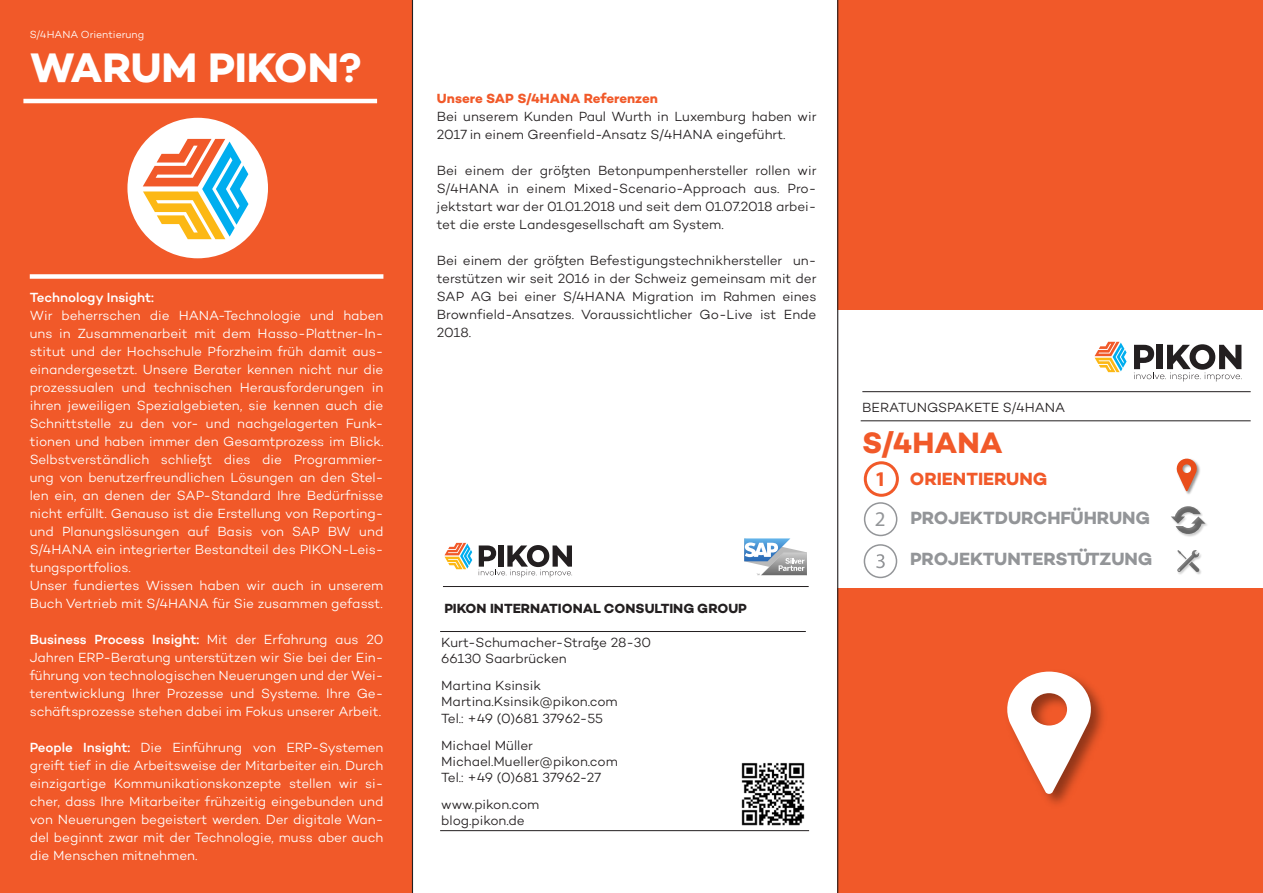
<style>
.page{position:relative;width:1263px;height:893px;background:#fff}
.page>*{position:absolute;margin:0;border:0;box-sizing:border-box;transform-origin:0 0}
.t1{font:700 42px "Campton";letter-spacing:-.005em;color:#fff}
.t2{font:700 30px "Campton";color:#f15929}
.t3{font:700 21px "Myriad Pro";color:#f15929}
.t4{font:21px "Myriad Pro";color:#939598}
.t5{font:700 18px "Campton";color:#939598}
.t6{font:700 18px "Campton";color:#f15929}
.t7{font:300 13.5px/18px "Campton";letter-spacing:-.005em;color:#fff;text-align:justify}
.t8{font:300 13.5px/18px "Campton";letter-spacing:-.005em;color:#231f20;text-align:justify}
.t9{font:700 13.5px "Campton";color:#231f20}
.t10{font:700 13.5px "Campton";letter-spacing:-.005em;color:#f15929}
.t11{font:500 13.5px "Campton";letter-spacing:-.005em;color:#fff}
.t12{font:300 10.5px "Campton";color:#fff}
.s1{font-weight:500}
</style>
<div class="page">
<div style="left:837px;top:0;width:426px;height:893px;background:#f15929"></div>
<div style="left:0;top:0;width:412px;height:893px;background:#f15929"></div>
<div style="left:838px;top:311px;width:425px;height:277px;background:#fff"></div>
<hr style="left:862px;top:391px;width:389px;height:1px;background:#231f20">
<hr style="left:861px;top:420px;width:390px;height:1px;background:#231f20">
<hr style="left:440px;top:631px;width:366px;height:1px;background:#231f20">
<hr style="left:443px;top:586px;width:366px;height:1px;background:#231f20">
<hr style="left:440px;top:830px;width:369px;height:1px;background:#231f20">
<div style="left:30px;top:274px;width:353px;height:5px;background:#fff"></div>
<hr style="left:23px;top:99px;width:354px;height:4px;background:#fff">
<div style="left:127px;top:118px;width:141px;height:140px;background:#fff;border-radius:50%"></div>
<img style="left:1184px;top:458px;width:16px;height:36px">
<svg style="left:1176px;top:459px;width:21px;height:32px"></svg>
<img style="left:1182px;top:522px;width:25px;height:15px">
<svg style="left:1171px;top:506px;width:34px;height:28px"></svg>
<img style="left:1178px;top:553px;width:23px;height:22px">
<svg style="left:1177px;top:550px;width:22px;height:22px"></svg>
<img style="left:1044px;top:671px;width:60px;height:134px">
<svg style="left:1007px;top:672px;width:86px;height:122px"></svg>
<div style="left:864px;top:544px;width:33px;height:34px;border:2px solid #939598;border-radius:50%"></div>
<div style="left:864px;top:502px;width:33px;height:34px;border:2px solid #939598;border-radius:50%"></div>
<div style="left:864px;top:461px;width:35px;height:36px;border:3px solid #f15929;border-radius:50%"></div>
<svg style="left:876px;top:554px;width:9px;height:14px"></svg>
<svg style="left:143px;top:139px;width:105px;height:100px"></svg>
<svg style="left:444px;top:543px;width:28px;height:26px"></svg>
<svg style="left:479px;top:545px;width:93px;height:32px"></svg>
<svg style="left:744px;top:538px;width:63px;height:37px"></svg>
<hr style="left:412px;top:0;width:1px;height:893px;background:#231f20">
<hr style="left:837px;top:0;width:1px;height:893px;background:#231f20">
<svg style="left:1094px;top:342px;width:32px;height:30px"></svg>
<svg style="left:1134px;top:344px;width:108px;height:37px"></svg>
<img style="left:741px;top:762px;width:64px;height:64px">
<p class="t12" style="left:30px;top:28px;width:116px">S/4HANA Orientierung</p>
<p class="t1" style="left:30px;top:41px;width:334px">WARUM PIKON?</p>
<p class="t11" style="left:30px;top:288px;width:126px">Technology Insight:</p>
<p class="t7" style="left:30px;top:306px;width:355px">Wir beherrschen die HANA-Technologie und haben uns in Zusammenarbeit mit dem Hasso-Plattner-In&shy;stitut und der Hochschule Pforzheim früh damit aus&shy;einandergesetzt. Unsere Berater kennen nicht nur die prozessualen und technischen Herausforderungen in ihren jeweiligen Spezialgebieten, sie kennen auch die Schnittstelle zu den vor- und nachgelagerten Funk&shy;tionen und haben immer den Gesamtprozess im Blick.<br>Selbstverständlich schließt dies die Programmier&shy;ung von benutzerfreundlichen Lösungen an den Stel&shy;len ein, an denen der SAP-Standard Ihre Bedürfnisse nicht erfüllt. Genauso ist die Erstellung von Reporting&shy;und Planungslösungen auf Basis von SAP BW und</p>
<p class="t7" style="left:30px;top:540px;width:355px">S/4HANA ein integrierter Bestandteil des PIKON-Leis&shy;tungsportfolios.</p>
<p class="t7" style="left:30px;top:576px;width:355px">Unser fundiertes Wissen haben wir auch in unserem<br>Buch Vertrieb mit S/4HANA für Sie zusammen gefasst.</p>
<p class="t7" style="left:30px;top:630px;width:355px"><span class="s1">Business Process Insight:</span> Mit der Erfahrung aus 20<br>Jahren ERP-Beratung unterstützen wir Sie bei der Ein&shy;führung von technologischen Neuerungen und der Wei&shy;terentwicklung Ihrer Prozesse und Systeme. Ihre Ge&shy;schäftsprozesse stehen dabei im Fokus unserer Arbeit.</p>
<p class="t7" style="left:30px;top:738px;width:355px"><span class="s1">People Insight:</span> Die Einführung von ERP-Systemen greift tief in die Arbeitsweise der Mitarbeiter ein. Durch einzigartige Kommunikationskonzepte stellen wir si&shy;cher, dass Ihre Mitarbeiter frühzeitig eingebunden und von Neuerungen begeistert werden. Der digitale Wan&shy;del beginnt zwar mit der Technologie, muss aber auch die Menschen mitnehmen.</p>
<p class="t10" style="left:437px;top:89px;width:222px">Unsere SAP S/4HANA Referenzen</p>
<p class="t8" style="left:437px;top:107px;width:381px">Bei unserem Kunden Paul Wurth in Luxemburg haben wir<br>2017 in einem Greenfield-Ansatz S/4HANA eingeführt.</p>
<p class="t8" style="left:437px;top:161px;width:381px">Bei einem der größten Betonpumpenhersteller rollen wir S/4HANA in einem Mixed-Scenario-Approach aus. Pro&shy;jektstart war der 01.01.2018 und seit dem 01.07.2018 arbei&shy;tet die erste Landesgesellschaft am System.</p>
<p class="t8" style="left:437px;top:251px;width:381px">Bei einem der größten Befestigungstechnikhersteller un&shy;terstützen wir seit 2016 in der Schweiz gemeinsam mit der SAP AG bei einer S/4HANA Migration im Rahmen eines Brownfield-Ansatzes. Voraussichtlicher Go-Live ist Ende 2018.</p>
<p class="t9" style="left:444px;top:600px;width:304px">PIKON INTERNATIONAL CONSULTING GROUP</p>
<p class="t8" style="left:441px;top:633px;width:211px">Kurt-Schumacher-Straße 28-30</p>
<p class="t8" style="left:441px;top:649px;width:127px">66130 Saarbrücken</p>
<p class="t8" style="left:441px;top:676px;width:101px">Martina Ksinsik</p>
<p class="t8" style="left:441px;top:693px;width:178px">Martina.Ksinsik@pikon.com</p>
<p class="t8" style="left:441px;top:709px;width:163px">Tel.: +49 (0)681 37962-55</p>
<p class="t8" style="left:441px;top:736px;width:93px">Michael Müller</p>
<p class="t8" style="left:441px;top:752px;width:178px">Michael.Mueller@pikon.com</p>
<p class="t8" style="left:441px;top:768px;width:161px">Tel.: +49 (0)681 37962-27</p>
<p class="t8" style="left:441px;top:795px;width:100px">www.pikon.com</p>
<p class="t8" style="left:441px;top:811px;width:85px">blog.pikon.de</p>
<p class="t8" style="left:862px;top:399px;width:205px">BERATUNGSPAKETE S/4HANA</p>
<p class="t2" style="left:862px;top:424px;width:142px">S/4HANA</p>
<p class="t3" style="left:875px;top:465px;width:13px">1</p>
<p class="t4" style="left:875px;top:507px;width:12px">2</p>
<p class="t6" style="left:910px;top:468px;width:139px">ORIENTIERUNG</p>
<p class="t5" style="left:910px;top:506px;width:241px">PROJEKTDURCHFÜHRUNG</p>
<p class="t5" style="left:910px;top:547px;width:244px">PROJEKTUNTERSTÜTZUNG</p>
</div>
